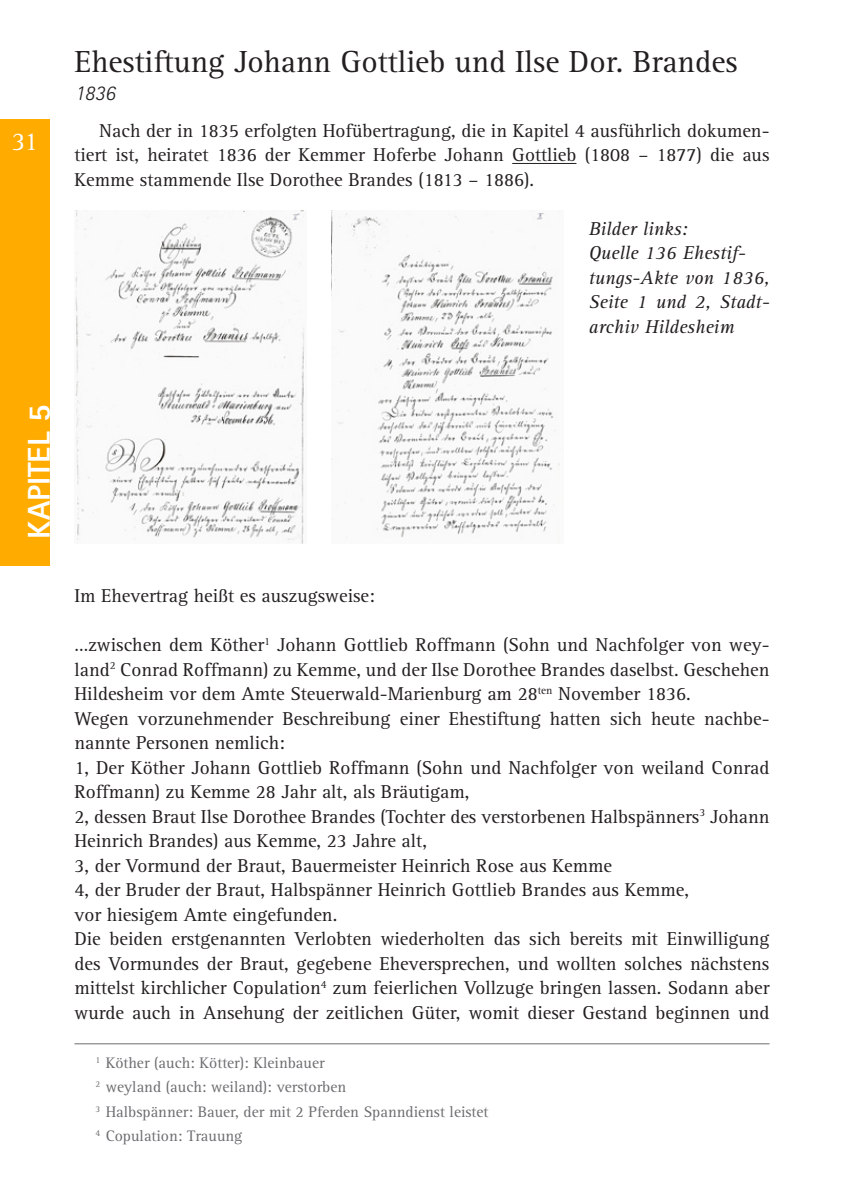
<style>
.page{position:relative;width:844px;height:1191px;background:#fff}
.page>*{position:absolute;margin:0;border:0;box-sizing:border-box;transform-origin:0 0}
.Headline{font:31.5px "Rotis Serif Std";color:#231f20}
.Kapitel{font:800 31.5px "Rotis Sans Serif Std";color:#fff}
.t1{font:26.25px "Rotis Serif Std";color:#fff}
.Subline{font:italic 300 21px "Rotis Sans Serif Std";color:#231f20}
.Fließtext{font:19.25px/24.5px "Rotis Serif Std";color:#231f20;text-align:justify}
.Fließtext-2{font:italic 19.25px/24.5px "Rotis Serif Std";color:#231f20;text-align:justify}
.Fußnote{font:15.75px "Rotis Serif Std";color:#6c6d70}
</style>
<div class="page">
<div style="left:0;top:119px;width:50px;height:446px;background:#ffab00"></div>
<hr style="left:512px;top:163px;width:64px;height:1px;background:#231f20">
<hr style="left:74px;top:1043px;width:695px;height:1px;background:#6c6d70">
<img style="left:75px;top:210px;width:230px;height:334px">
<img style="left:331px;top:210px;width:229px;height:328px">
<p class="Headline" style="left:74px;top:43px;width:664px">Ehestiftung Johann Gottlieb und Ilse Dor. Brandes</p>
<p class="Subline" style="left:74px;top:80px;width:42px">1836</p>
<h2 class="t1" style="left:12px;top:126px;width:27px">31</h2>
<p class="Fließtext" style="left:74px;top:118px;width:696px;text-indent:25px">Nach der in 1835 erfolgten Hofübertragung, die in Kapitel 4 ausführlich dokumen&shy;tiert ist, heiratet 1836 der Kemmer Hoferbe Johann Gottlieb (1808 – 1877) die aus Kemme stammende Ilse Dorothee Brandes (1813 – 1886).</p>
<p class="Fließtext-2" style="left:588px;top:217px;width:100px">Bilder links:</p>
<p class="Fließtext-2" style="left:588px;top:241px;width:158px">Quelle 136 Ehestif-</p>
<p class="Fließtext-2" style="left:588px;top:266px;width:182px">tungs-Akte von 1836, Seite 1 und 2, Stadt&shy;archiv Hildesheim</p>
<p class="Kapitel" style="left:19px;top:538px;width:135px;rotate:-90deg">KAPITEL 5</p>
<p class="Fließtext" style="left:74px;top:584px;width:302px">Im Ehevertrag heißt es auszugsweise:</p>
<p class="Fließtext" style="left:74px;top:633px;width:696px">…zwischen dem Köther<sup>1</sup> Johann Gottlieb Roffmann (Sohn und Nachfolger von wey&shy;land<sup>2</sup> Conrad Roffmann) zu Kemme, und der Ilse Dorothee Brandes daselbst. Geschehen Hildesheim vor dem Amte Steuerwald-Marienburg am 28<sup>ten</sup> November 1836.</p>
<p class="Fließtext" style="left:74px;top:706px;width:696px">Wegen vorzunehmender Beschreibung einer Ehestiftung hatten sich heute nachbe&shy;nannte Personen nemlich:</p>
<p class="Fließtext" style="left:74px;top:755px;width:696px">1, Der Köther Johann Gottlieb Roffmann (Sohn und Nachfolger von weiland Conrad<br>Roffmann) zu Kemme 28 Jahr alt, als Bräutigam,</p>
<p class="Fließtext" style="left:74px;top:804px;width:696px">2, dessen Braut Ilse Dorothee Brandes (Tochter des verstorbenen Halbspänners<sup>3</sup> Johann<br>Heinrich Brandes) aus Kemme, 23 Jahre alt,</p>
<p class="Fließtext" style="left:74px;top:853px;width:539px">3, der Vormund der Braut, Bauermeister Heinrich Rose aus Kemme</p>
<p class="Fließtext" style="left:74px;top:878px;width:616px">4, der Bruder der Braut, Halbspänner Heinrich Gottlieb Brandes aus Kemme,</p>
<p class="Fließtext" style="left:74px;top:902px;width:264px">vor hiesigem Amte eingefunden.</p>
<p class="Fließtext" style="left:74px;top:927px;width:696px">Die beiden erstgenannten Verlobten wiederholten das sich bereits mit Einwilligung des Vormundes der Braut, gegebene Eheversprechen, und wollten solches nächstens mittelst kirchlicher Copulation<sup>4</sup> zum feierlichen Vollzuge bringen lassen. Sodann aber wurde auch in Ansehung der zeitlichen Güter, womit dieser Gestand beginnen und</p>
<p class="Fußnote" style="left:95px;top:1053px;width:230px"><sup>1</sup> Köther (auch: Kötter): Kleinbauer</p>
<p class="Fußnote" style="left:95px;top:1078px;width:252px"><sup>2</sup> weyland (auch: weiland): verstorben</p>
<p class="Fußnote" style="left:95px;top:1102px;width:394px"><sup>3</sup> Halbspänner: Bauer, der mit 2 Pferden Spanndienst leistet</p>
<p class="Fußnote" style="left:95px;top:1127px;width:148px"><sup>4</sup> Copulation: Trauung</p>
</div>
